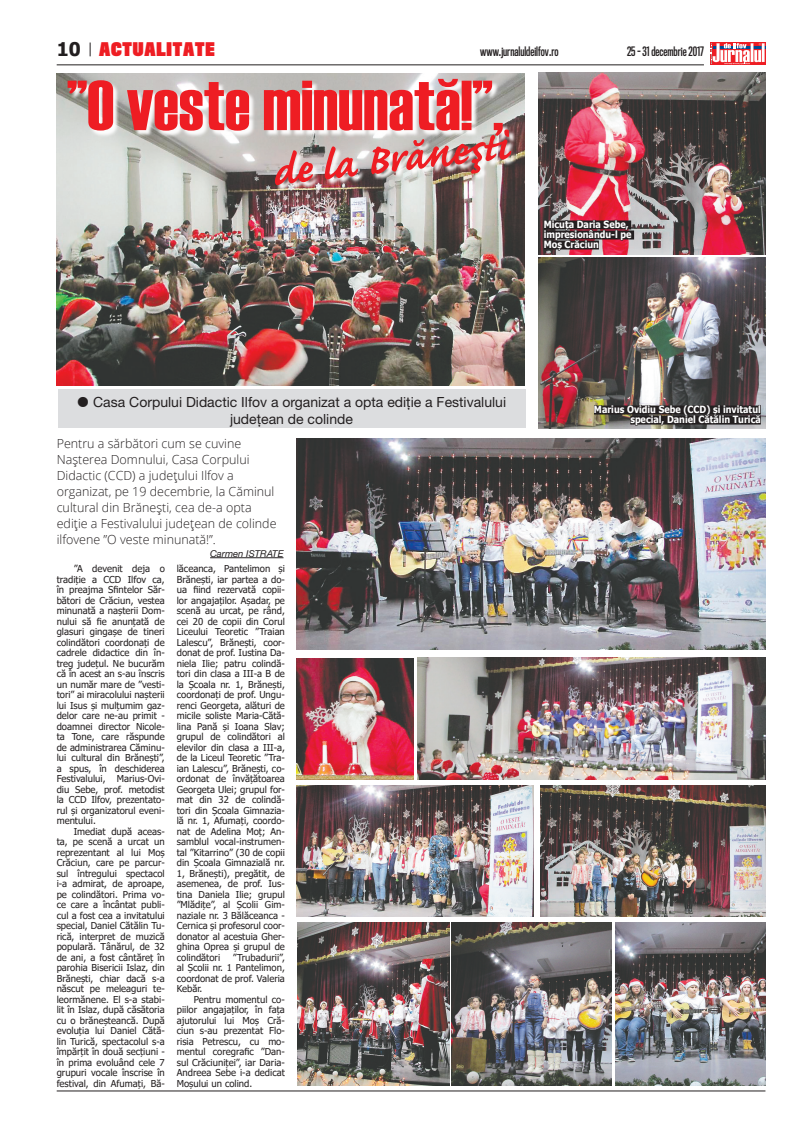
<style>
.page{position:relative;width:808px;height:1134px;background:#fff}
.page>*{position:absolute;margin:0;border:0;box-sizing:border-box;transform-origin:0 0}
.t1{font:70.6px "Haettenschweiler";color:#ee1d23}
.t2{font:700 53.7px "Caflisch Script Pro";color:#ee1d23}
.t3{font:900 17.3px "Titling Gothic FB Comp";letter-spacing:.05em;color:#ee1d23}
.t4{font:14px/16.4px "Helvetica Neue";color:#231f20}
.t5{font:300 12.5px/16px "Open Sans";color:#231f20}
.t6{font:600 12px "Titling Gothic FB Comp";color:#231f20}
.t7{font:700 10px/10px "Tahoma";color:#fff;text-align:right;scale:.9 1}
.t8{font:9.5px/10.5px "Tahoma";color:#231f20;text-align:justify}
.t9{font:italic 9.5px "Helvetica Neue";color:#231f20}
.s1{font-family:"Tahoma";font-weight:700;font-size:18.8px;color:#231f20}
</style>
<div class="page">
<div style="left:710px;top:43px;width:55px;height:22px;background:#ee1d23"></div>
<svg style="left:710px;top:43px;width:55px;height:21px"></svg>
<hr style="left:57px;top:64px;width:647px;height:1px;background:#231f20">
<hr style="left:57px;top:1090px;width:708px;height:1px;background:#231f20">
<svg style="left:90px;top:43px;width:1px;height:13px"></svg>
<img style="left:297px;top:659px;width:117px;height:121px">
<img style="left:539px;top:258px;width:226px;height:170px">
<img style="left:539px;top:72px;width:226px;height:182px">
<img style="left:417px;top:657px;width:348px;height:123px">
<img style="left:451px;top:922px;width:160px;height:164px">
<img style="left:540px;top:785px;width:225px;height:132px">
<img style="left:57px;top:74px;width:468px;height:312px">
<img style="left:297px;top:785px;width:237px;height:132px">
<img style="left:616px;top:922px;width:149px;height:164px">
<img style="left:297px;top:438px;width:468px;height:211px">
<img style="left:298px;top:922px;width:151px;height:164px">
<div style="left:69px;top:79px;width:440px;height:64px;background:#fff;opacity:.95"></div>
<div style="left:276px;top:131px;width:242px;height:61px;background:#fff;opacity:.95"></div>
<div style="left:58px;top:389px;width:467px;height:39px;background:#dcdddf"></div>
<hr style="left:210px;top:557px;width:73px;height:1px;background:#231f20">
<svg style="left:594px;top:403px;width:167px;height:24px;background:#3f3a37"></svg>
<div style="left:544px;top:230px;width:90px;height:9px;background:#231f20"></div>
<svg style="left:543px;top:218px;width:89px;height:34px"></svg>
<h3 class="t3" style="left:57px;top:38px;width:159px"><span class="s1">10</span> ACTUALITATE</h3>
<p class="t6" style="left:480px;top:45px;width:80px">www.jurnaluldeilfov.ro</p>
<p class="t6" style="left:627px;top:45px;width:78px">25 - 31 decembrie 2017</p>
<h1 class="t1" style="left:67px;top:58px;width:438px">”O veste minunată!”,</h1>
<h2 class="t2" style="left:269px;top:146px;width:239px;rotate:-7deg">de la Brăneşti</h2>
<p class="t7" style="left:544px;top:220px;width:99px;text-align:left">Micuța Daria Sebe, impresionându-l pe<br>Moș Crăciun</p>
<h3 class="t4" style="left:230px;top:395px;width:278px;text-indent:-137px">Casa Corpului Didactic Ilfov a organizat a opta ediție a Festivalului județean de colinde</h3>
<p class="t5" style="left:57px;top:435px;width:221px">Pentru a sărbători cum se cuvine Nașterea Domnului, Casa Corpului Didactic (CCD) a județului Ilfov a organizat, pe 19 decembrie, la Căminul cultural din Brănești, cea de-a opta ediție a Festivalului județean de colinde ilfovene ”O veste minunată!”.</p>
<p class="t9" style="left:210px;top:547px;width:75px">Carmen Istrate</p>
<p class="t8" style="left:57px;top:564px;width:110px;text-indent:17px">”A devenit deja o tradiție a CCD Ilfov ca, în preajma Sfintelor Săr&shy;bători de Crăciun, vestea minunată a nașterii Dom&shy;nului să fie anunțată de glasuri gingașe de tineri colindători coordonați de cadrele didactice din în&shy;treg județul. Ne bucurăm că în acest an s-au înscris un număr mare de ”vesti&shy;tori” ai miracolului nașterii lui Isus și mulțumim gaz&shy;delor care ne-au primit - doamnei director Nicole&shy;ta Tone, care răspunde de administrarea Căminu&shy;lui cultural din Brănești”, a spus, în deschiderea Festivalului, Marius-Ovi&shy;diu Sebe, prof. metodist la CCD Ilfov, prezentato&shy;rul și organizatorul eveni&shy;mentului.</p>
<p class="t8" style="left:57px;top:827px;width:110px;text-indent:17px">Imediat după aceas&shy;ta, pe scenă a urcat un reprezentant al lui Moș Crăciun, care pe parcur&shy;sul întregului spectacol i-a admirat, de aproape, pe colindători. Prima vo&shy;ce care a încântat publi&shy;cul a fost cea a invitatului special, Daniel Cătălin Tu&shy;rică, interpret de muzică populară. Tânărul, de 32 de ani, a fost cântăreț în parohia Bisericii Islaz, din Brănești, chiar dacă s-a născut pe meleaguri te&shy;leormănene. El s-a stabi&shy;lit în Islaz, după căsătoria cu o brăneșteancă. După evoluția lui Daniel Cătă&shy;lin Turică, spectacolul s-a împărțit în două secțiuni - în prima evoluând cele 7 grupuri vocale înscrise în festival, din Afumați, Bă-</p>
<p class="t8" style="left:177px;top:564px;width:110px">lăceanca, Pantelimon și Brănești, iar partea a do&shy;ua fiind rezervată copii&shy;lor angajaților. Așadar, pe scenă au urcat, pe rând, cei 20 de copii din Corul Liceului Teoretic ”Traian Lalescu”, Brănești, coor&shy;donat de prof. Iustina Da&shy;niela Ilie; patru colindă&shy;tori din clasa a III-a B de la Școala nr. 1, Brănești, coordonați de prof. Ungu&shy;renci Georgeta, alături de micile soliste Maria-Cătă&shy;lina Pană și Ioana Slav; grupul de colindători al elevilor din clasa a III-a, de la Liceul Teoretic ”Tra&shy;ian Lalescu”, Brănești, co&shy;ordonat de învățătoarea Georgeta Ulei; grupul for&shy;mat din 32 de colindă&shy;tori din Școala Gimnazia&shy;lă nr. 1, Afumați, coordo&shy;nat de Adelina Moț; An&shy;samblul vocal-instrumen&shy;tal ”Kitarrino” (30 de copii din Școala Gimnazială nr.<br>1, Brănești), pregătit, de asemenea, de prof. Ius&shy;tina Daniela Ilie; grupul ”Mlădițe”, al Școlii Gim&shy;naziale nr. 3 Bălăceanca - Cernica și profesorul coor&shy;donator al acestuia Gher&shy;ghina Oprea și grupul de colindători</p>
<p class="t8" style="left:177px;top:952px;width:110px;text-indent:56px">”Trubadurii”, al Școlii nr. 1 Pantelimon, coordonat de prof. Valeria Kebăr.</p>
<p class="t8" style="left:177px;top:994px;width:110px;text-indent:17px">Pentru momentul co&shy;piilor angajaților, în fața ajutorului lui Moș Cră&shy;ciun s-au prezentat Flo&shy;risia Petrescu, cu mo&shy;mentul coregrafic ”Dan&shy;sul Crăciuniței”, iar Daria-Andreea Sebe i-a dedicat Moșului un colind.</p>
<p class="t7" style="left:594px;top:405px;width:187px">Marius Ovidiu Sebe (CCD) și invitatul special, Daniel Cătălin Turică</p>
</div>
